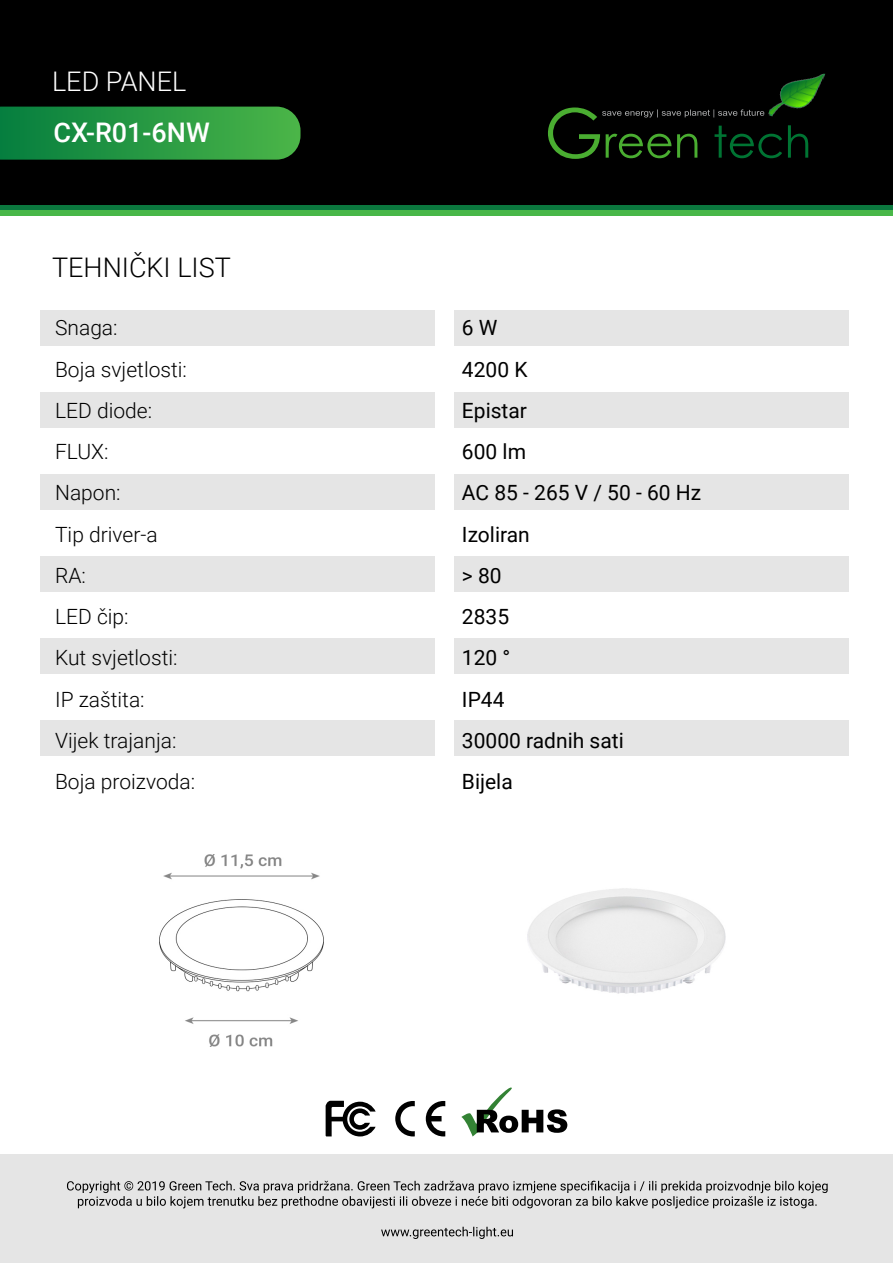
<style>
.page{position:relative;width:893px;height:1263px;background:#fff}
.page>*{position:absolute;margin:0;border:0;box-sizing:border-box;transform-origin:0 0}
.t1{font:300 27px "Roboto";color:#000}
.t2{font:500 27px "Roboto";color:#fff}
.t3{font:300 27px "Roboto";color:#fff}
.t4{font:300 21px/41.2px "Roboto";color:#000}
.t5{font:21px/41.2px "Roboto";color:#000}
</style>
<div class="page">
<div style="left:0;top:0;width:893px;height:206px;background:#000"></div>
<div style="left:0;top:206px;width:893px;height:5px;background:#0b783e"></div>
<div style="left:0;top:211px;width:893px;height:5px;background:#49b748"></div>
<svg style="left:395px;top:1101px;width:20px;height:35px"></svg>
<svg style="left:426px;top:1101px;width:19px;height:35px"></svg>
<svg style="left:461px;top:1087px;width:106px;height:49px"></svg>
<svg style="left:326px;top:1101px;width:50px;height:35px"></svg>
<svg style="left:548px;top:107px;width:260px;height:52px"></svg>
<img style="left:768px;top:74px;width:57px;height:54px">
<div style="left:0;top:1154px;width:893px;height:109px;background:#e5e5e5"></div>
<svg style="left:67px;top:1181px;width:761px;height:58px"></svg>
<div style="left:40px;top:311px;width:394px;height:35px;background:#e5e5e5"></div>
<div style="left:40px;top:393px;width:394px;height:35px;background:#e5e5e5"></div>
<div style="left:40px;top:475px;width:394px;height:35px;background:#e5e5e5"></div>
<div style="left:40px;top:557px;width:394px;height:35px;background:#e5e5e5"></div>
<div style="left:40px;top:639px;width:394px;height:35px;background:#e5e5e5"></div>
<div style="left:40px;top:721px;width:394px;height:35px;background:#e5e5e5"></div>
<div style="left:454px;top:311px;width:394px;height:35px;background:#e5e5e5"></div>
<div style="left:454px;top:393px;width:394px;height:35px;background:#e5e5e5"></div>
<div style="left:454px;top:475px;width:394px;height:35px;background:#e5e5e5"></div>
<div style="left:454px;top:557px;width:394px;height:35px;background:#e5e5e5"></div>
<div style="left:454px;top:639px;width:394px;height:35px;background:#e5e5e5"></div>
<div style="left:454px;top:721px;width:394px;height:35px;background:#e5e5e5"></div>
<img style="left:527px;top:888px;width:199px;height:106px">
<img style="left:159px;top:854px;width:165px;height:192px">
<svg style="left:0;top:107px;width:301px;height:53px;background:#269541"></svg>
<p class="t3" style="left:52px;top:62px;width:136px">LED PANEL</p>
<p class="t2" style="left:54px;top:114px;width:158px">CX-R01-6NW</p>
<p class="t1" style="left:52px;top:248px;width:180px">TEHNIČKI LIST</p>
<p class="t4" style="left:55px;top:306px;width:142px">Snaga:<br>Boja svjetlosti:<br>LED diode:<br>FLUX:<br>Napon:<br>Tip driver-a<br>RA:<br>LED čip:<br>Kut svjetlosti:<br>IP zaštita:<br>Vijek trajanja:<br>Boja proizvoda:</p>
<p class="t5" style="left:462px;top:306px;width:241px">6 W<br>4200 K<br>Epistar<br>600 lm<br>AC 85 - 265 V / 50 - 60 Hz<br>Izoliran<br>&gt; 80<br>2835<br>120 °<br>IP44<br>30000 radnih sati<br>Bijela</p>
</div>
